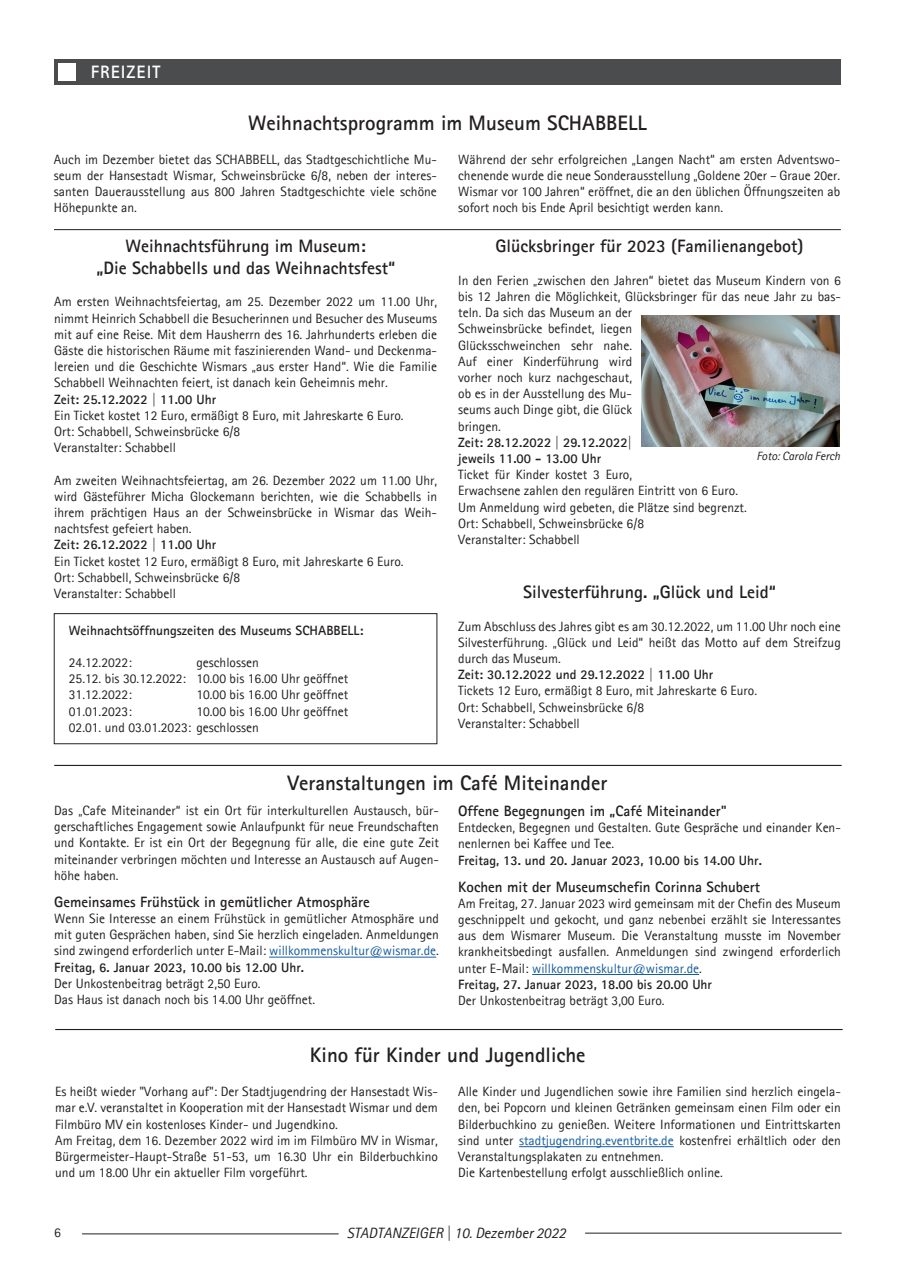
<style>
.page{position:relative;width:910px;height:1280px;background:#fff}
.page>*{position:absolute;margin:0;border:0;box-sizing:border-box;transform-origin:0 0}
.t1{font:700 21px "Agfa Rotis Sans Serif";color:#231f20}
.t2{font:700 18px/21.6px "Agfa Rotis Sans Serif";color:#231f20;text-align:center}
.t3{font:700 18px "Agfa Rotis Sans Serif";letter-spacing:.06em;color:#fff}
.t4{font:700 15px "Agfa Rotis Sans Serif";color:#231f20}
.t5{font:italic 15px "Agfa Rotis Sans Serif";color:#231f20}
.t6{font:13.5px/16.2px "Agfa Rotis Sans Serif";color:#231f20}
.t7{font:700 13.5px/16.2px "Agfa Rotis Sans Serif";color:#231f20}
.t8{font:italic 12px "Agfa Rotis Sans Serif";color:#231f20}
.s1{color:#175d9e}
.s2{font-weight:700}
</style>
<div class="page">
<div style="left:54px;top:60px;width:787px;height:25px;background:#4b4c4d"></div>
<div style="left:59px;top:64px;width:17px;height:17px;background:#fff"></div>
<hr style="left:82px;top:1233px;width:257px;height:1px;background:#231f20">
<hr style="left:585px;top:1233px;width:257px;height:1px;background:#231f20">
<hr style="left:269px;top:957px;width:167px;height:1px;background:#175d9e">
<img style="left:642px;top:315px;width:197px;height:132px">
<div style="left:54px;top:613px;width:383px;height:131px;border:1px solid #231f20"></div>
<hr style="left:54px;top:229px;width:787px;height:1px;background:#231f20">
<hr style="left:54px;top:765px;width:788px;height:1px;background:#231f20">
<hr style="left:532px;top:974px;width:167px;height:1px;background:#175d9e">
<hr style="left:519px;top:1146px;width:155px;height:1px;background:#175d9e">
<hr style="left:55px;top:1029px;width:788px;height:1px;background:#231f20">
<h2 class="t3" style="left:91px;top:60px;width:71px">FREIZEIT</h2>
<h1 class="t1" style="left:248px;top:109px;width:400px">Weihnachtsprogramm im Museum SCHABBELL</h1>
<p class="t6" style="left:54px;top:151px;width:384px;text-align:justify">Auch im Dezember bietet das SCHABBELL, das Stadtgeschichtliche Mu&shy;seum der Hansestadt Wismar, Schweinsbrücke 6/8, neben der interes&shy;santen Dauerausstellung aus 800 Jahren Stadtgeschichte viele schöne Höhepunkte an.</p>
<p class="t6" style="left:458px;top:151px;width:384px;text-align:justify">Während der sehr erfolgreichen „Langen Nacht“ am ersten Adventswo&shy;chenende wurde die neue Sonderausstellung „Goldene 20er – Graue 20er.<br>Wismar vor 100 Jahren“ eröffnet, die an den üblichen Öffnungszeiten ab sofort noch bis Ende April besichtigt werden kann.</p>
<h2 class="t2" style="left:96px;top:235px;width:300px">Weihnachtsführung im Museum:<br>„Die Schabbells und das Weihnachtsfest“</h2>
<p class="t6" style="left:54px;top:294px;width:384px;text-align:justify">Am ersten Weihnachtsfeiertag, am 25. Dezember 2022 um 11.00 Uhr, nimmt Heinrich Schabbell die Besucherinnen und Besucher des Museums mit auf eine Reise. Mit dem Hausherrn des 16. Jahrhunderts erleben die Gäste die historischen Räume mit faszinierenden Wand- und Deckenma&shy;lereien und die Geschichte Wismars „aus erster Hand“. Wie die Familie Schabbell Weihnachten feiert, ist danach kein Geheimnis mehr.</p>
<p class="t7" style="left:54px;top:391px;width:163px">Zeit: 25.12.2022 | 11.00 Uhr</p>
<p class="t6" style="left:54px;top:407px;width:351px">Ein Ticket kostet 12 Euro, ermäßigt 8 Euro, mit Jahreskarte 6 Euro.<br>Ort: Schabbell, Schweinsbrücke 6/8<br>Veranstalter: Schabbell</p>
<p class="t6" style="left:54px;top:472px;width:384px;text-align:justify">Am zweiten Weihnachtsfeiertag, am 26. Dezember 2022 um 11.00 Uhr, wird Gästeführer Micha Glockemann berichten, wie die Schabbells in ihrem prächtigen Haus an der Schweinsbrücke in Wismar das Weih&shy;nachtsfest gefeiert haben.</p>
<p class="t7" style="left:54px;top:537px;width:163px">Zeit: 26.12.2022 | 11.00 Uhr</p>
<p class="t6" style="left:54px;top:553px;width:351px">Ein Ticket kostet 12 Euro, ermäßigt 8 Euro, mit Jahreskarte 6 Euro.<br>Ort: Schabbell, Schweinsbrücke 6/8<br>Veranstalter: Schabbell</p>
<p class="t7" style="left:69px;top:622px;width:296px">Weihnachtsöffnungszeiten des Museums SCHABBELL:</p>
<p class="t6" style="left:69px;top:654px;width:65px">24.12.2022:</p>
<p class="t6" style="left:69px;top:654px;width:281px;text-indent:127px">geschlossen<br>25.12. bis 30.12.2022: 10.00 bis 16.00 Uhr geöffnet<br>31.12.2022:</p>
<p class="t6" style="left:196px;top:686px;width:153px">10.00 bis 16.00 Uhr geöffnet</p>
<p class="t6" style="left:69px;top:703px;width:281px;text-indent:127px">10.00 bis 16.00 Uhr geöffnet<br>02.01. und 03.01.2023: geschlossen</p>
<p class="t6" style="left:69px;top:703px;width:65px">01.01.2023:</p>
<h2 class="t2" style="left:496px;top:235px;width:309px">Glücksbringer für 2023 (Familienangebot)</h2>
<p class="t6" style="left:458px;top:272px;width:384px">In den Ferien „zwischen den Jahren“ bietet das Museum Kindern von 6 bis 12 Jahren die Möglichkeit, Glücksbringer für das neue Jahr zu bas&shy;teln. Da sich das Museum an der<br>Schweinsbrücke befindet, liegen<br>Glücksschweinchen sehr nahe.<br>Auf einer Kinderführung wird<br>vorher noch kurz nachgeschaut,<br>ob es in der Ausstellung des Mu-<br>seums auch Dinge gibt, die Glück<br>bringen.</p>
<p class="t7" style="left:458px;top:434px;width:175px">Zeit: 28.12.2022 | 29.12.2022| jeweils 11.00 - 13.00 Uhr</p>
<p class="t6" style="left:458px;top:466px;width:290px">Ticket für Kinder kostet 3 Euro,<br>Erwachsene zahlen den regulären Eintritt von 6 Euro.<br>Um Anmeldung wird gebeten, die Plätze sind begrenzt.<br>Ort: Schabbell, Schweinsbrücke 6/8<br>Veranstalter: Schabbell</p>
<p class="t8" style="left:756px;top:449px;width:85px">Foto: Carola Ferch</p>
<h2 class="t2" style="left:523px;top:581px;width:254px">Silvesterführung. „Glück und Leid“</h2>
<p class="t6" style="left:458px;top:618px;width:384px;text-align:justify">Zum Abschluss des Jahres gibt es am 30.12.2022, um 11.00 Uhr noch eine Silvesterführung. „Glück und Leid“ heißt das Motto auf dem Streifzug durch das Museum.</p>
<p class="t7" style="left:458px;top:666px;width:257px">Zeit: 30.12.2022 und 29.12.2022 | 11.00 Uhr</p>
<p class="t6" style="left:458px;top:682px;width:300px">Tickets 12 Euro, ermäßigt 8 Euro, mit Jahreskarte 6 Euro.<br>Ort: Schabbell, Schweinsbrücke 6/8<br>Veranstalter: Schabbell</p>
<h1 class="t1" style="left:287px;top:770px;width:322px">Veranstaltungen im Café Miteinander</h1>
<p class="t4" style="left:458px;top:801px;width:270px">Offene Begegnungen im „Café Miteinander"</p>
<p class="t6" style="left:458px;top:819px;width:384px">Entdecken, Begegnen und Gestalten. Gute Gespräche und einander Ken&shy;nenlernen bei Kaffee und Tee.</p>
<p class="t7" style="left:458px;top:852px;width:305px">Freitag, 13. und 20. Januar 2023, 10.00 bis 14.00 Uhr.</p>
<p class="t4" style="left:458px;top:877px;width:303px">Kochen mit der Museumschefin Corinna Schubert</p>
<p class="t6" style="left:458px;top:895px;width:384px">Am Freitag, 27. Januar 2023 wird gemeinsam mit der Chefin des Museum geschnippelt und gekocht, und ganz nebenbei erzählt sie Interessantes aus dem Wismarer Museum. Die Veranstaltung musste im November krankheitsbedingt ausfallen. Anmeldungen sind zwingend erforderlich unter E-Mail: <span class="s1">willkommenskultur@wismar.de</span>.<br><span class="s2">Freitag, 27. Januar 2023, 18.00 bis 20.00 Uhr</span></p>
<p class="t6" style="left:458px;top:992px;width:208px">Der Unkostenbeitrag beträgt 3,00 Euro.</p>
<h1 class="t1" style="left:310px;top:1041px;width:277px">Kino für Kinder und Jugendliche</h1>
<p class="t6" style="left:458px;top:1083px;width:384px">Alle Kinder und Jugendlichen sowie ihre Familien sind herzlich eingela&shy;den, bei Popcorn und kleinen Getränken gemeinsam einen Film oder ein Bilderbuchkino zu genießen. Weitere Informationen und Eintrittskarten sind unter <span class="s1">stadtjugendring.eventbrite.de</span> kostenfrei erhältlich oder den Veranstaltungsplakaten zu entnehmen.<br>Die Kartenbestellung erfolgt ausschließlich online.</p>
<p class="t6" style="left:54px;top:802px;width:386px;text-align:justify">Das „Cafe Miteinander“ ist ein Ort für interkulturellen Austausch, bür&shy;gerschaftliches Engagement sowie Anlaufpunkt für neue Freundschaften und Kontakte. Er ist ein Ort der Begegnung für alle, die eine gute Zeit miteinander verbringen möchten und Interesse an Austausch auf Augen&shy;höhe haben.</p>
<p class="t4" style="left:54px;top:892px;width:317px">Gemeinsames Frühstück in gemütlicher Atmosphäre</p>
<p class="t6" style="left:54px;top:910px;width:386px;text-align:justify">Wenn Sie Interesse an einem Frühstück in gemütlicher Atmosphäre und mit guten Gesprächen haben, sind Sie herzlich eingeladen. Anmeldungen sind zwingend erforderlich unter E-Mail: <span class="s1">willkommenskultur@wismar.de</span>.<br><span class="s2">Freitag, 6. Januar 2023, 10.00 bis 12.00 Uhr.</span></p>
<p class="t6" style="left:54px;top:975px;width:262px">Der Unkostenbeitrag beträgt 2,50 Euro.<br>Das Haus ist danach noch bis 14.00 Uhr geöffnet.</p>
<p class="t6" style="left:55px;top:1083px;width:384px">Es heißt wieder "Vorhang auf": Der Stadtjugendring der Hansestadt Wis&shy;mar e.V. veranstaltet in Kooperation mit der Hansestadt Wismar und dem Filmbüro MV ein kostenloses Kinder- und Jugendkino.<br>Am Freitag, dem 16. Dezember 2022 wird im im Filmbüro MV in Wismar, Bürgermeister-Haupt-Straße 51-53, um 16.30 Uhr ein Bilderbuchkino und um 18.00 Uhr ein aktueller Film vorgeführt.</p>
<p class="t6" style="left:54px;top:1224px;width:8px">6</p>
<p class="t5" style="left:347px;top:1224px;width:221px">STADTANZEIGER | 10. Dezember 2022</p>
</div>
